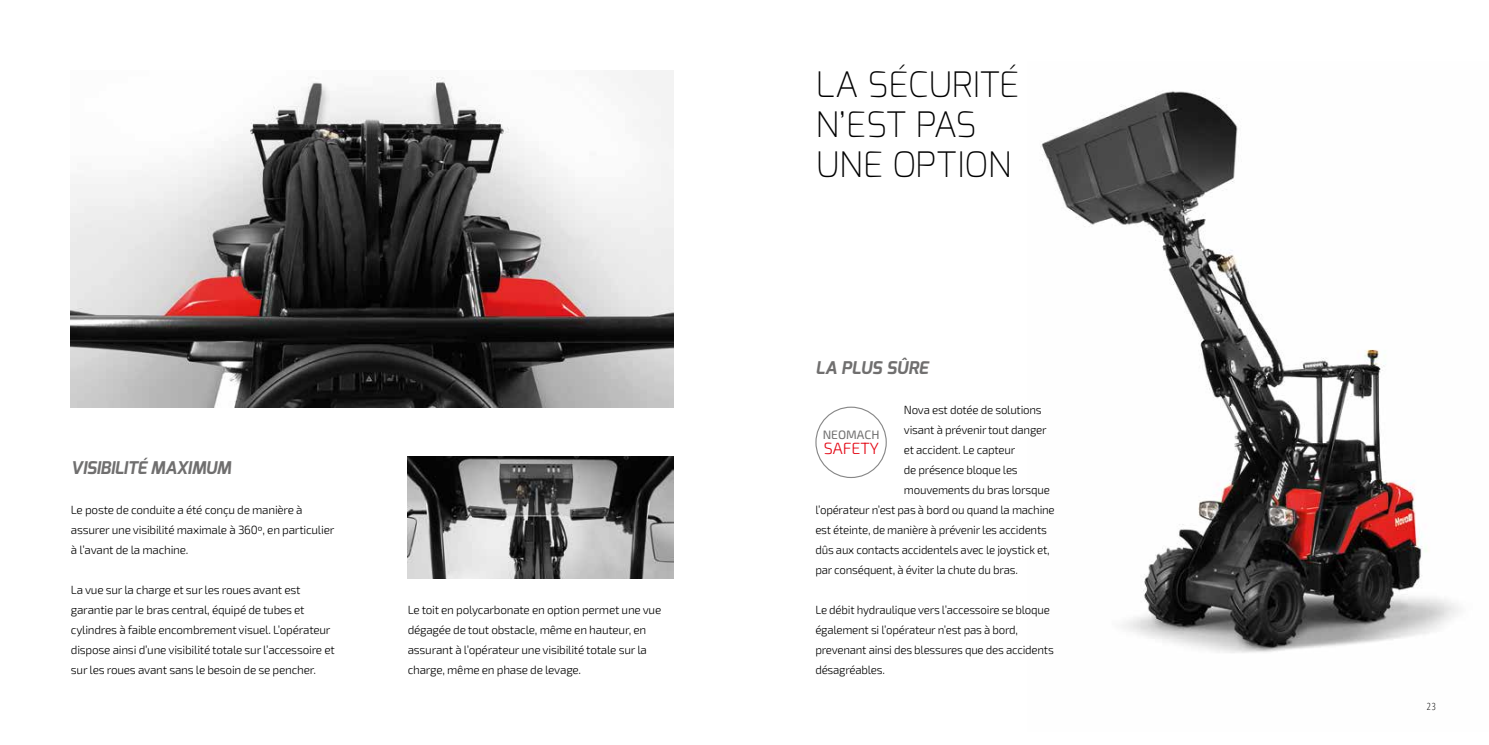
<style>
.page{position:relative;width:1489px;height:745px;background:#fff}
.page>*{position:absolute;margin:0;border:0;box-sizing:border-box;transform-origin:0 0}
.t1{font:200 35px/40px "Exo";color:#000}
.t2{font:italic 700 17.5px "Exo";letter-spacing:-.02em;color:#706f6f}
.t3{font:italic 700 17.5px "Exo";color:#706f6f}
.t4{font:300 16.25px "Exo 2";color:#e30613}
.t5{font:12.12px "Exo 2";color:#706f6f}
.t6{font:300 11.88px/20px "Exo 2";letter-spacing:-.02em;color:#000}
.t7{font:300 condensed 10px "Open Sans";color:#000}
</style>
<div class="page">
<img style="left:1040px;top:91px;width:419px;height:562px">
<img style="left:407px;top:456px;width:266px;height:122px">
<img style="left:71px;top:71px;width:602px;height:336px">
<div style="left:815px;top:406px;width:71px;height:71px;border:1px solid #878787;border-radius:50%"></div>
<h2 class="t2" style="left:71px;top:456px;width:161px">VISIBILITÉ MAXIMUM</h2>
<p class="t6" style="left:71px;top:499px;width:265px">Le poste de conduite a été conçu de manière à assurer une visibilité maximale à 360º, en particulier à l’avant de la machine.</p>
<p class="t6" style="left:71px;top:579px;width:265px">La vue sur la charge et sur les roues avant est garantie par le bras central, équipé de tubes et cylindres à faible encombrement visuel. L’opérateur dispose ainsi d’une visibilité totale sur l’accessoire et sur les roues avant sans le besoin de se pencher.</p>
<p class="t6" style="left:407px;top:599px;width:255px">Le toit en polycarbonate en option permet une vue dégagée de tout obstacle, même en hauteur, en assurant à l’opérateur une visibilité totale sur la charge, même en phase de levage.</p>
<h1 class="t1" style="left:815px;top:64px;width:205px">LA SÉCURITÉ<br>N’EST PAS<br>UNE OPTION</h1>
<h2 class="t3" style="left:815px;top:356px;width:114px">LA PLUS SÛRE</h2>
<p class="t6" style="left:903px;top:399px;width:139px">Nova est dotée de solutions</p>
<p class="t6" style="left:903px;top:419px;width:144px">visant à prévenir tout danger</p>
<p class="t6" style="left:903px;top:439px;width:113px">et accident. Le capteur</p>
<p class="t6" style="left:903px;top:459px;width:115px">de présence bloque les</p>
<p class="t6" style="left:903px;top:479px;width:147px">mouvements du bras lorsque</p>
<p class="t6" style="left:815px;top:499px;width:241px">l’opérateur n’est pas à bord ou quand la machine</p>
<p class="t6" style="left:815px;top:519px;width:233px">est éteinte, de manière à prévenir les accidents</p>
<p class="t6" style="left:815px;top:539px;width:236px">dûs aux contacts accidentels avec le joystick et,</p>
<p class="t6" style="left:815px;top:559px;width:204px">par conséquent, à éviter la chute du bras.</p>
<p class="t6" style="left:815px;top:599px;width:240px">Le débit hydraulique vers l’accessoire se bloque également si l’opérateur n’est pas à bord, prevenant ainsi des blessures que des accidents désagréables.</p>
<p class="t5" style="left:822px;top:426px;width:58px">NEOMACH</p>
<h3 class="t4" style="left:823px;top:436px;width:57px">SAFETY</h3>
<p class="t7" style="left:1426px;top:698px;width:10px">23</p>
</div>
